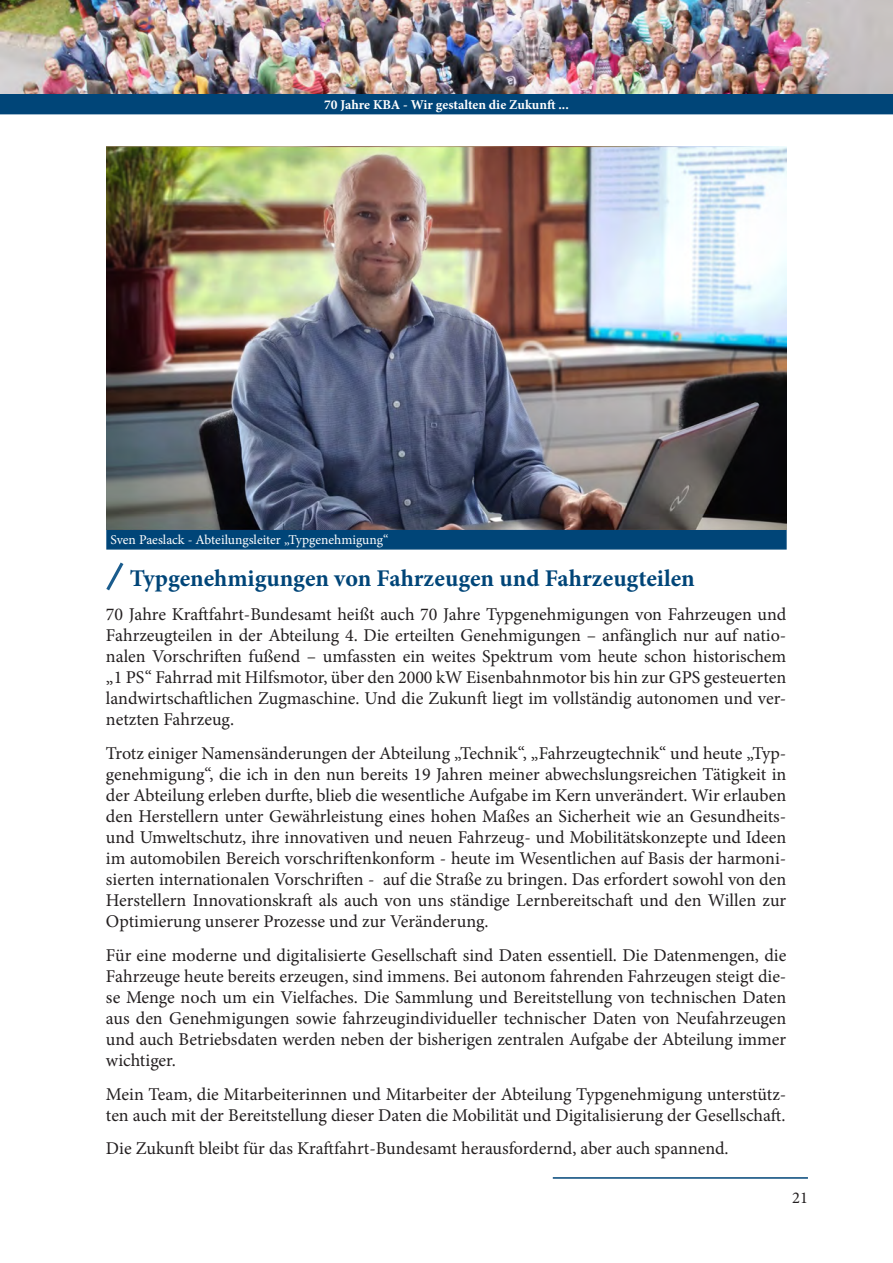
<style>
.page{position:relative;width:893px;height:1263px;background:#fff}
.page>*{position:absolute;margin:0;border:0;box-sizing:border-box;transform-origin:0 0}
.Ueberschrift1{font:700 24px "Minion Pro";color:#004578}
.Fließtext{font:18px/21px "Minion Pro";color:#231f20;text-align:justify}
.t1{font:16.5px "Minion Pro";color:#231f20}
.Bildunterschrift{font:13.5px "Minion Pro";color:#fff}
.t2{font:700 13.5px "Minion Pro";color:#fff}
</style>
<div class="page">
<hr style="left:553px;top:1177px;width:255px;height:2px;background:#004578">
<div style="left:0;top:93px;width:893px;height:21px;background:#004578;border:2px solid #004578"></div>
<img style="left:0;top:0;width:893px;height:93px">
<div style="left:106px;top:528px;width:681px;height:22px;background:#004578;border:2px solid #004578"></div>
<img style="left:106px;top:147px;width:681px;height:382px">
<svg style="left:106px;top:562px;width:18px;height:29px"></svg>
<p class="t2" style="left:324px;top:95px;width:246px">70 Jahre KBA - Wir gestalten die Zukunft ...</p>
<p class="Bildunterschrift" style="left:111px;top:530px;width:279px">Sven Paeslack - Abteilungsleiter „Typgenehmigung“</p>
<p class="Ueberschrift1" style="left:130px;top:561px;width:567px">Typgenehmigungen von Fahrzeugen und Fahrzeugteilen</p>
<p class="Fließtext" style="left:106px;top:604px;width:682px">70 Jahre Kraftfahrt-Bundesamt heißt auch 70 Jahre Typgenehmigungen von Fahrzeugen und Fahrzeugteilen in der Abteilung 4. Die erteilten Genehmigungen – anfänglich nur auf natio&shy;nalen Vorschriften fußend – umfassten ein weites Spektrum vom heute schon historischem „1 PS“ Fahrrad mit Hilfsmotor, über den 2000 kW Eisenbahnmotor bis hin zur GPS gesteuerten landwirtschaftlichen Zugmaschine. Und die Zukunft liegt im vollständig autonomen und ver&shy;netzten Fahrzeug.</p>
<p class="Fließtext" style="left:106px;top:743px;width:682px">Trotz einiger Namensänderungen der Abteilung „Technik“, „Fahrzeugtechnik“ und heute „Typ&shy;genehmigung“, die ich in den nun bereits 19 Jahren meiner abwechslungsreichen Tätigkeit in der Abteilung erleben durfte, blieb die wesentliche Aufgabe im Kern unverändert. Wir erlauben den Herstellern unter Gewährleistung eines hohen Maßes an Sicherheit wie an Gesundheits&shy;und Umweltschutz, ihre innovativen und neuen Fahrzeug- und Mobilitätskonzepte und Ideen im automobilen Bereich vorschriftenkonform - heute im Wesentlichen auf Basis der harmoni&shy;sierten internationalen Vorschriften - auf die Straße zu bringen. Das erfordert sowohl von den Herstellern Innovationskraft als auch von uns ständige Lernbereitschaft und den Willen zur Optimierung unserer Prozesse und zur Veränderung.</p>
<p class="Fließtext" style="left:106px;top:945px;width:682px">Für eine moderne und digitalisierte Gesellschaft sind Daten essentiell. Die Datenmengen, die Fahrzeuge heute bereits erzeugen, sind immens. Bei autonom fahrenden Fahrzeugen steigt die&shy;se Menge noch um ein Vielfaches. Die Sammlung und Bereitstellung von technischen Daten aus den Genehmigungen sowie fahrzeugindividueller technischer Daten von Neufahrzeugen und auch Betriebsdaten werden neben der bisherigen zentralen Aufgabe der Abteilung immer wichtiger.</p>
<p class="Fließtext" style="left:106px;top:1083px;width:682px">Mein Team, die Mitarbeiterinnen und Mitarbeiter der Abteilung Typgenehmigung unterstütz&shy;ten auch mit der Bereitstellung dieser Daten die Mobilität und Digitalisierung der Gesellschaft.</p>
<p class="Fließtext" style="left:106px;top:1138px;width:624px">Die Zukunft bleibt für das Kraftfahrt-Bundesamt herausfordernd, aber auch spannend.</p>
<p class="t1" style="left:792px;top:1186px;width:17px">21</p>
</div>
